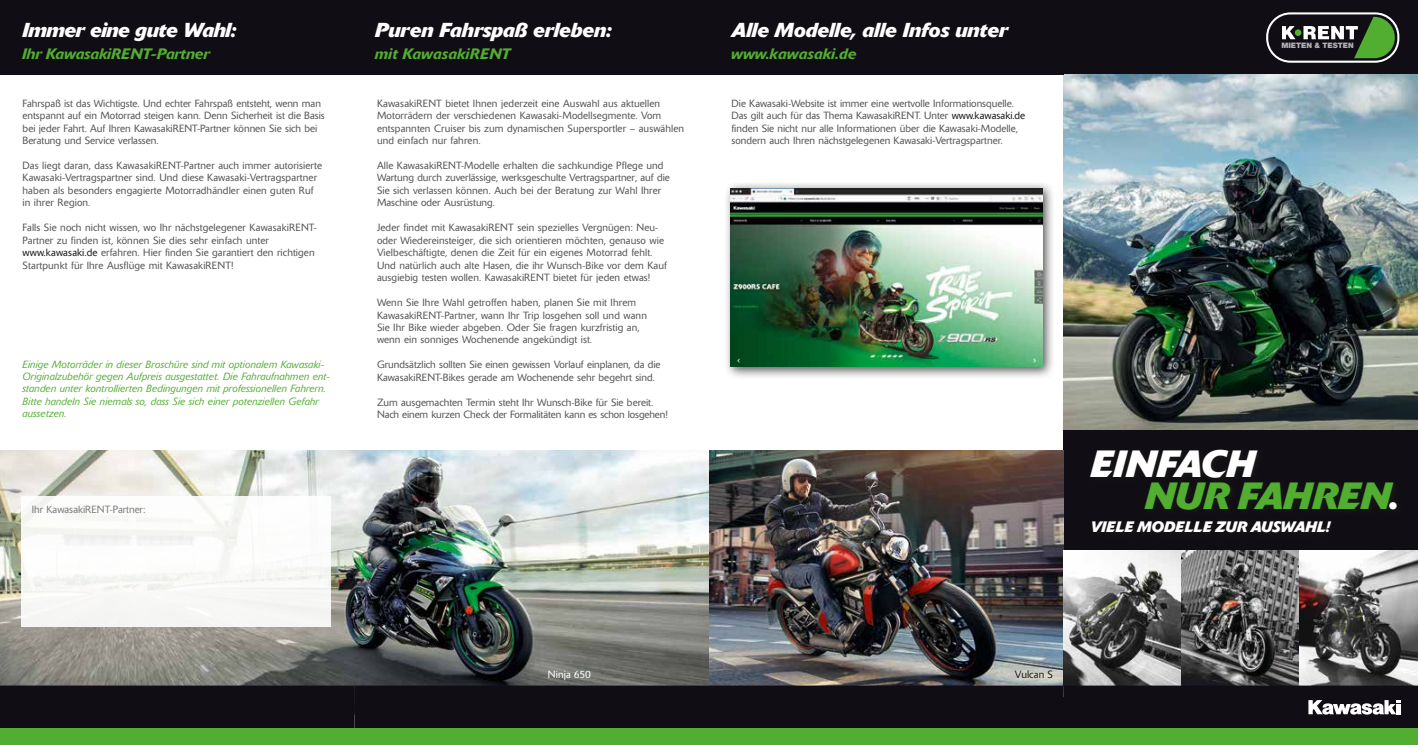
<style>
.page{position:relative;width:1418px;height:745px;background:#fff}
.page>*{position:absolute;margin:0;border:0;box-sizing:border-box;transform-origin:0 0}
.t1{font:italic 700 37.5px/32.5px "Delta Pro";color:#51ae30}
.t2{font:italic 700 20px "Delta Pro";color:#fff}
.t3{font:italic 500 15px "Delta Pro";color:#51ae30}
.t4{font:italic 700 15px "Delta Pro";letter-spacing:.005em;color:#fff}
.t5{font:300 10.38px/12.5px "Delta Pro";letter-spacing:.01em;color:#565656}
.t6{font:italic 300 10.38px/12.5px "Delta Pro";letter-spacing:.02em;color:#51ae30}
.t7{font:300 10.38px/12.5px "Delta Pro";letter-spacing:-.01em;color:#565656}
.t8{font:300 10.38px "Delta Pro";color:#7b7b7a}
.t9{font:300 10.38px "Delta Pro";letter-spacing:.005em;color:#fff}
.t10{font:300 10.38px "Delta Pro";letter-spacing:.005em;color:#1a1a18}
.t11{font:900 7.5px "Helvetica Neue LT Std";color:#b1b2b3}
.s1{color:#1a1a18}
.s2{color:#fff}
</style>
<div class="page">
<div style="left:1063px;top:0;width:354px;height:744px;background:#110d14"></div>
<img style="left:709px;top:450px;width:354px;height:234px">
<img style="left:0;top:450px;width:709px;height:234px">
<img style="left:1063px;top:74px;width:354px;height:355px">
<div style="left:723px;top:181px;width:332px;height:198px;background:#1a1a18;opacity:.75"></div>
<img style="left:730px;top:188px;width:312px;height:178px">
<img style="left:1063px;top:550px;width:354px;height:134px">
<div style="left:0;top:0;width:1063px;height:74px;background:#110d14"></div>
<div style="left:21px;top:495px;width:310px;height:131px;background:#f9faf8"></div>
<div style="left:1266px;top:12px;width:133px;height:51px;border:2px solid #fff;border-radius:23px"></div>
<svg style="left:1282px;top:26px;width:13px;height:13px"></svg>
<div style="left:1294px;top:29px;width:7px;height:7px;background:#51ae30;border-radius:50%"></div>
<svg style="left:1303px;top:17px;width:91px;height:41px"></svg>
<svg style="left:0;top:684px;width:1418px;height:61px"></svg>
<h2 class="t2" style="left:22px;top:17px;width:215px">Immer eine gute Wahl:</h2>
<h3 class="t3" style="left:22px;top:44px;width:189px">Ihr KawasakiRENT-Partner</h3>
<p class="t5" style="left:23px;top:97px;width:304px">Fahrspaß ist das Wichtigste. Und echter Fahrspaß entsteht, wenn man entspannt auf ein Motorrad steigen kann. Denn Sicherheit ist die Basis bei jeder Fahrt. Auf Ihren KawasakiRENT-Partner können Sie sich bei Beratung und Service verlassen.</p>
<p class="t5" style="left:23px;top:159px;width:301px">Das liegt daran, dass KawasakiRENT-Partner auch immer autorisierte Kawasaki-Vertragspartner sind. Und diese Kawasaki-Vertragspartner haben als besonders engagierte Motorradhändler einen guten Ruf in ihrer Region.</p>
<p class="t5" style="left:23px;top:221px;width:296px">Falls Sie noch nicht wissen, wo Ihr nächstgelegener KawasakiRENT-Partner zu finden ist, können Sie dies sehr einfach unter <span class="s1">www.kawasaki.de</span> erfahren. Hier finden Sie garantiert den richtigen Startpunkt für Ihre Ausflüge mit KawasakiRENT!</p>
<p class="t6" style="left:23px;top:357px;width:309px">Einige Motorräder in dieser Broschüre sind mit optionalem Kawasaki-Originalzubehör gegen Aufpreis ausgestattet. Die Fahraufnahmen ent&shy;standen unter kontrollierten Bedingungen mit professionellen Fahrern.<br>Bitte handeln Sie niemals so, dass Sie sich einer potenziellen Gefahr aussetzen.</p>
<p class="t8" style="left:32px;top:502px;width:115px">Ihr KawasakiRENT-Partner:</p>
<h2 class="t2" style="left:375px;top:17px;width:238px">Puren Fahrspaß erleben:</h2>
<h3 class="t3" style="left:375px;top:44px;width:137px">mit KawasakiRENT</h3>
<p class="t5" style="left:377px;top:97px;width:308px">KawasakiRENT bietet Ihnen jederzeit eine Auswahl aus aktuellen Motorrädern der verschiedenen Kawasaki-Modellsegmente. Vom entspannten Cruiser bis zum dynamischen Supersportler – auswählen und einfach nur fahren.</p>
<p class="t5" style="left:377px;top:159px;width:294px">Alle KawasakiRENT-Modelle erhalten die sachkundige Pflege und Wartung durch zuverlässige, werksgeschulte Vertragspartner, auf die Sie sich verlassen können. Auch bei der Beratung zur Wahl Ihrer Maschine oder Ausrüstung.</p>
<p class="t5" style="left:377px;top:221px;width:291px">Jeder findet mit KawasakiRENT sein spezielles Vergnügen: Neu&shy;oder Wiedereinsteiger, die sich orientieren möchten, genauso wie Vielbeschäftigte, denen die Zeit für ein eigenes Motorrad fehlt.<br>Und natürlich auch alte Hasen, die ihr Wunsch-Bike vor dem Kauf ausgiebig testen wollen. KawasakiRENT bietet für jeden etwas!</p>
<p class="t5" style="left:377px;top:296px;width:271px">Wenn Sie Ihre Wahl getroffen haben, planen Sie mit Ihrem KawasakiRENT-Partner, wann Ihr Trip losgehen soll und wann Sie Ihr Bike wieder abgeben. Oder Sie fragen kurzfristig an, wenn ein sonniges Wochenende angekündigt ist.</p>
<p class="t5" style="left:377px;top:358px;width:285px">Grundsätzlich sollten Sie einen gewissen Vorlauf einplanen, da die<br>KawasakiRENT-Bikes gerade am Wochenende sehr begehrt sind.</p>
<p class="t7" style="left:377px;top:395px;width:292px">Zum ausgemachten Termin steht Ihr Wunsch-Bike für Sie bereit.<br>Nach einem kurzen Check der Formalitäten kann es schon losgehen!</p>
<h2 class="t2" style="left:731px;top:17px;width:278px">Alle Modelle, alle Infos unter</h2>
<h3 class="t3" style="left:731px;top:44px;width:127px">www.kawasaki.de</h3>
<p class="t5" style="left:731px;top:97px;width:295px">Die Kawasaki-Website ist immer eine wertvolle Informationsquelle.<br>Das gilt auch für das Thema KawasakiRENT. Unter <span class="s1">www.kawasaki.de </span>finden Sie nicht nur alle Informationen über die Kawasaki-Modelle, sondern auch Ihren nächstgelegenen Kawasaki-Vertragspartner.</p>
<p class="t11" style="left:1281px;top:40px;width:74px">MIETEN &amp; TESTEN</p>
<h1 class="t1" style="left:1144px;top:447px;width:255px;text-indent:-54px"><span class="s2">EINFACH<br></span>NUR FAHREN<span class="s2">.</span></h1>
<h3 class="t4" style="left:1090px;top:516px;width:241px">VIELE MODELLE ZUR AUSWAHL!</h3>
<p class="t9" style="left:548px;top:667px;width:45px">Ninja 650</p>
<p class="t10" style="left:1014px;top:667px;width:39px">Vulcan S</p>
</div>
